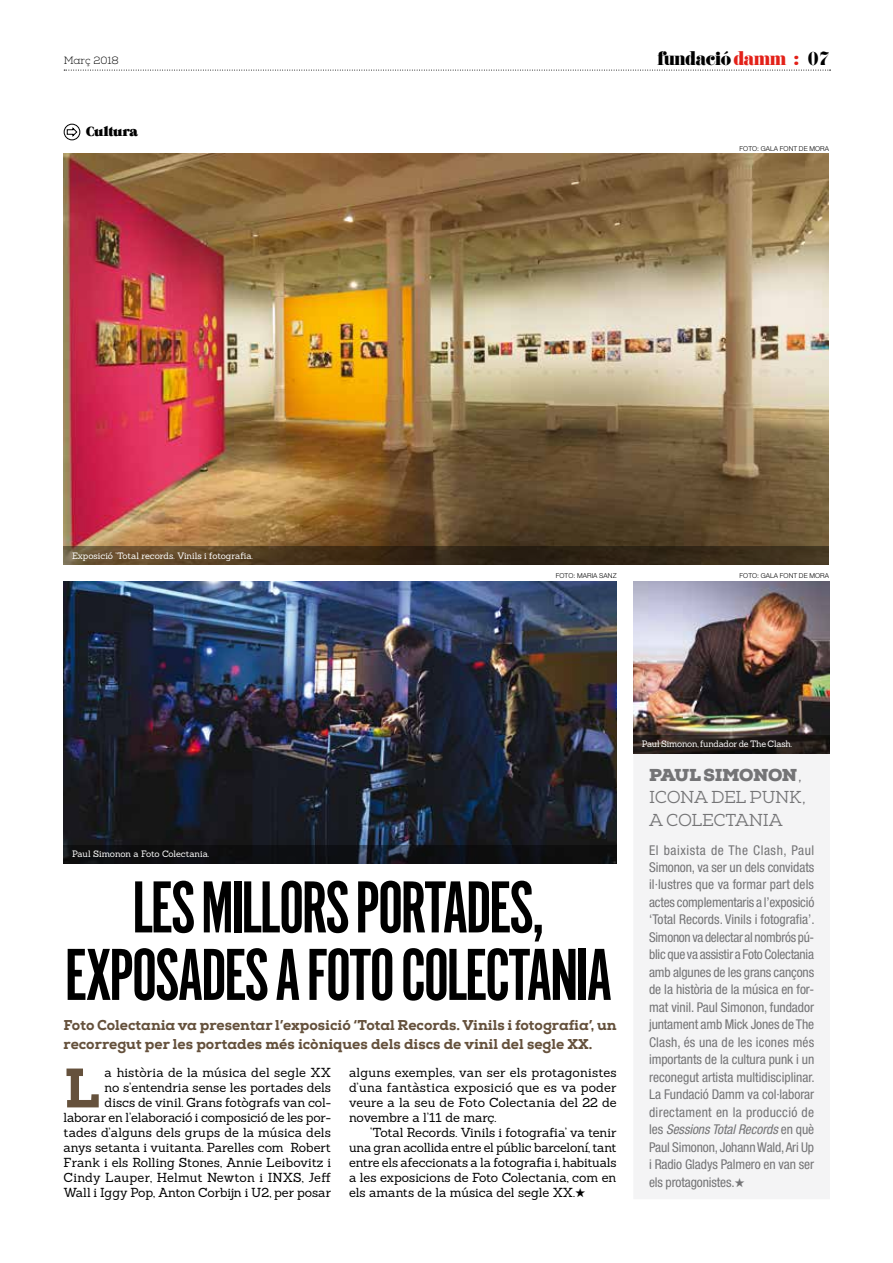
<style>
.page{position:relative;width:893px;height:1263px;background:#fff}
.page>*{position:absolute;margin:0;border:0;box-sizing:border-box;transform-origin:0 0}
.t1{font:76.5px/67.5px "Alternate Got No 1 D";letter-spacing:-.04em;color:#000;text-align:center}
.t2{font:800 55.5px "Nexa Slab";color:#65513c}
.t3{font:20.7px "Didoni URWD";letter-spacing:-.05em;color:#000}
.t4{font:17.25px/22.5px "Nexa Slab";letter-spacing:-.015em;color:#747476}
.t5{font:900 17.25px "Nexa Slab";color:#747476}
.t6{font:800 14.25px/19.5px "Nexa Slab";color:#65513c}
.t7{font:condensed 13.5px/17.4px "Helvetica Neue";letter-spacing:-.01em;color:#747476;text-align:justify}
.t8{font:13.5px "Grumpy Black 36";letter-spacing:-.03em;color:#000}
.t9{font:12.75px/15px "Sanchez";letter-spacing:-.005em;color:#000;text-align:justify}
.t10{font:300 10.5px "Nexa Slab";color:#000}
.t11{font:9px "Sanchez";letter-spacing:-.015em;color:#fff}
.t12{font:300 6.75px "Helvetica Neue";letter-spacing:.01em;color:#000}
.s1{color:#e32119}
.s2{font-weight:900}
.s3{font-style:italic}
</style>
<div class="page">
<div style="left:633px;top:581px;width:197px;height:618px;background:#f4f4f5"></div>
<img style="left:633px;top:581px;width:196px;height:154px">
<div style="left:64px;top:124px;width:16px;height:16px;border:1px solid #000;border-radius:50%"></div>
<svg style="left:66px;top:127px;width:12px;height:11px"></svg>
<svg style="left:64px;top:70px;width:767px;height:1px"></svg>
<img style="left:64px;top:581px;width:553px;height:264px">
<img style="left:64px;top:154px;width:765px;height:393px">
<svg style="left:64px;top:547px;width:765px;height:18px;background:#42321c"></svg>
<svg style="left:64px;top:845px;width:553px;height:18px;background:#0f1115"></svg>
<svg style="left:633px;top:735px;width:197px;height:18px;background:#251e1b"></svg>
<p class="t10" style="left:64px;top:54px;width:57px">Març 2018</p>
<h3 class="t3" style="left:657px;top:46px;width:174px">fundació <span class="s1">damm :</span> 07</h3>
<p class="t8" style="left:86px;top:124px;width:53px">Cultura</p>
<p class="t11" style="left:72px;top:550px;width:182px">Exposició ‘Total records. Vinils i fotografia.</p>
<p class="t12" style="left:740px;top:144px;width:91px">FOTO: GALA FONT DE MORA</p>
<p class="t12" style="left:556px;top:572px;width:62px">FOTO: MARIA SANZ</p>
<p class="t12" style="left:740px;top:572px;width:91px">FOTO: GALA FONT DE MORA</p>
<p class="t11" style="left:642px;top:738px;width:152px">Paul Simonon, fundador de The Clash.</p>
<p class="t11" style="left:72px;top:848px;width:139px">Paul Simonon a Foto Colectania.</p>
<h1 class="t1" style="left:65px;top:875px;width:550px">LES MILLORS PORTADES,<br>EXPOSADES A FOTO COLECTANIA</h1>
<p class="t6" style="left:64px;top:1015px;width:555px">Foto Colectania va presentar l’exposició ‘Total Records. Vinils i fotografia’, un recorregut per les portades més icòniques dels discs de vinil del segle XX.</p>
<p class="t9" style="left:64px;top:1065px;width:269px;text-align:right">a història de la música del segle XX<br>no s’entendria sense les portades dels<br>discs de vinil. Grans fotògrafs van col· laborar en l’elaboració i composició de les por&shy;tades d’alguns dels grups de la música dels anys setanta i vuitanta. Parelles com Robert Frank i els Rolling Stones, Annie Leibovitz i Cindy Lauper, Helmut Newton i INXS, Jeff Wall i Iggy Pop, Anton Corbijn i U2, per posar</p>
<p class="t9" style="left:349px;top:1065px;width:269px">alguns exemples, van ser els protagonistes d’una fantàstica exposició que es va poder veure a la seu de Foto Colectania del 22 de novembre a l’11 de març.</p>
<h2 class="t2" style="left:64px;top:1053px;width:38px">L</h2>
<p class="t9" style="left:349px;top:1125px;width:269px;text-indent:21px">‘Total Records. Vinils i fotografia’ va tenir una gran acollida entre el públic barceloní, tant entre els afeccionats a la fotografia i, habituals a les exposicions de Foto Colectania, com en els amants de la música del segle XX.★</p>
<h3 class="t5" style="left:649px;top:764px;width:67px">PAUL SIM</h3>
<h3 class="t4" style="left:649px;top:764px;width:159px;text-indent:90px"><span class="s2">ONON</span>,<br>ICONA DEL PUNK,<br>A COLECTANIA</h3>
<p class="t7" style="left:649px;top:841px;width:167px">El baixista de The Clash, Paul Simonon, va ser un dels convidats il·lustres que va formar part dels actes complementaris a l’exposició ‘Total Records. Vinils i fotografia’.<br>Simonon va delectar al nombrós pú&shy;blic que va assistir a Foto Colectania amb algunes de les grans cançons de la història de la música en for&shy;mat vinil. Paul Simonon, fundador juntament amb Mick Jones de The Clash, és una de les icones més importants de la cultura punk i un reconegut artista multidisciplinar.<br>La Fundació Damm va col·laborar directament en la producció de les <span class="s3">Sessions Total Records</span> en què Paul Simonon, Johann Wald, Ari Up i Radio Gladys Palmero en van ser els protagonistes.★</p>
</div>
